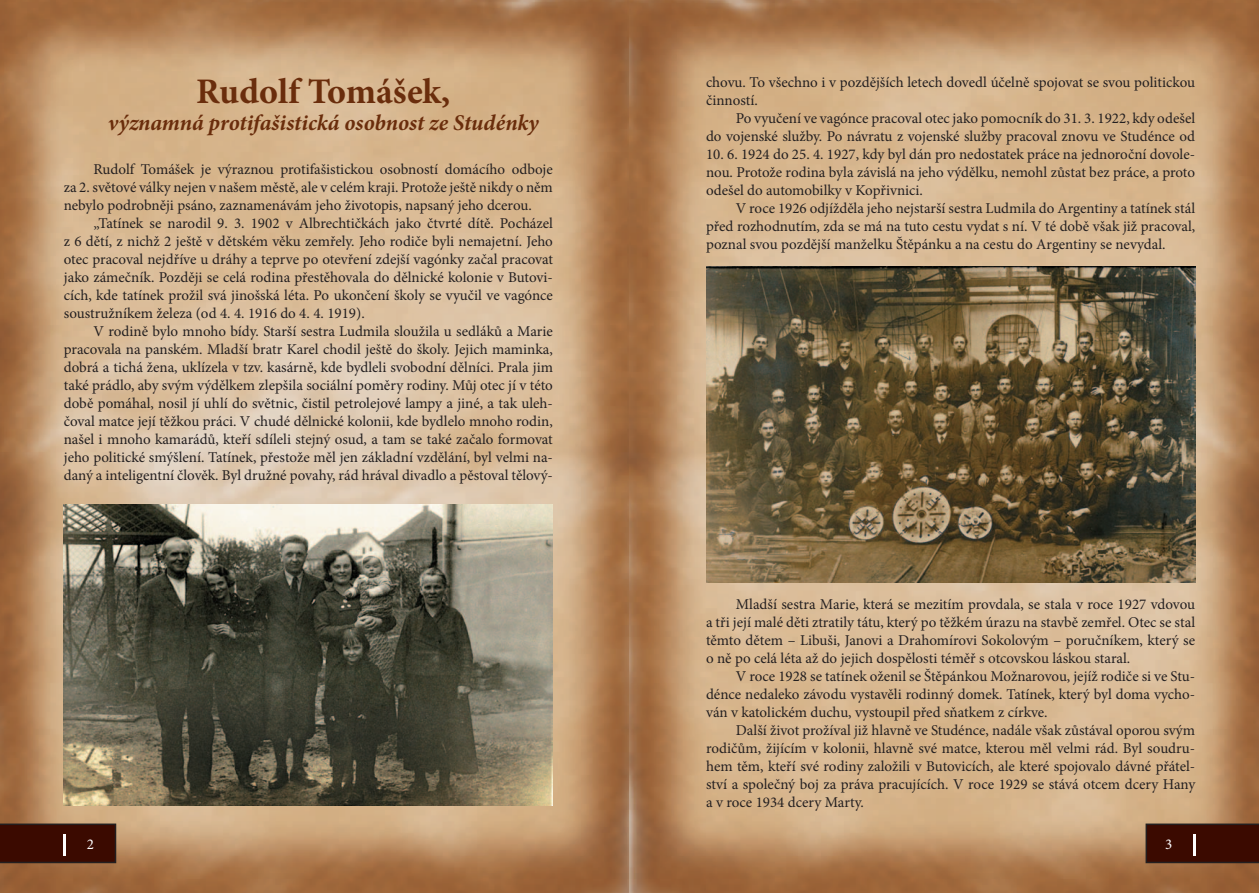
<style>
.page{position:relative;width:1259px;height:893px;background:#fff}
.page>*{position:absolute;margin:0;border:0;box-sizing:border-box;transform-origin:0 0}
.NADPIS_velky{font:700 36px "Minion Pro";color:#6a2d0c}
.NADPIS_mensi{font:italic 700 22.5px "Minion Pro";letter-spacing:-.005em;color:#6a2d0c}
.ZAKLADNI_text{font:15px/18px "Minion Pro";color:#231f20;text-align:justify}
.ZAKLADNI_text-2{font:15px "Minion Pro";color:#fff}
</style>
<div class="page">
<img style="left:0;top:0;width:629px;height:893px">
<img style="left:629px;top:0;width:630px;height:893px">
<svg style="left:0;top:823px;width:116px;height:40px;background:#3b0e05"></svg>
<svg style="left:1145px;top:823px;width:114px;height:40px;background:#3c0f05"></svg>
<hr style="left:64px;top:834px;width:2px;height:21px;background:#fff">
<hr style="left:1192px;top:834px;width:3px;height:21px;background:#fff">
<img style="left:64px;top:504px;width:489px;height:302px">
<img style="left:706px;top:266px;width:489px;height:317px">
<p class="NADPIS_velky" style="left:196px;top:66px;width:255px">Rudolf Tomášek,</p>
<p class="NADPIS_mensi" style="left:108px;top:106px;width:433px">významná protifašistická osobnost ze Studénky</p>
<p class="ZAKLADNI_text" style="left:64px;top:160px;width:490px;text-indent:30px">Rudolf Tomášek je výraznou protifašistickou osobností domácího odboje za 2. světové války nejen v našem městě, ale v celém kraji. Protože ještě nikdy o něm nebylo podrobněji psáno, zaznamenávám jeho životopis, napsaný jeho dcerou.</p>
<p class="ZAKLADNI_text" style="left:64px;top:214px;width:491px;text-indent:30px">„Tatínek se narodil 9. 3. 1902 v Albrechtičkách jako čtvrté dítě. Pocházel z 6 dětí, z nichž 2 ještě v dětském věku zemřely. Jeho rodiče byli nemajetní. Jeho otec pracoval nejdříve u dráhy a teprve po otevření zdejší vagónky začal pracovat jako zámečník. Později se celá rodina přestěhovala do dělnické kolonie v Butovi&shy;cích, kde tatínek prožil svá jinošská léta. Po ukončení školy se vyučil ve vagónce soustružníkem železa (od 4. 4. 1916 do 4. 4. 1919).</p>
<p class="ZAKLADNI_text" style="left:64px;top:322px;width:491px;text-indent:30px">V rodině bylo mnoho bídy. Starší sestra Ludmila sloužila u sedláků a Marie pracovala na panském. Mladší bratr Karel chodil ještě do školy. Jejich maminka, dobrá a tichá žena, uklízela v tzv. kasárně, kde bydleli svobodní dělníci. Prala jim také prádlo, aby svým výdělkem zlepšila sociální poměry rodiny. Můj otec jí v této době pomáhal, nosil jí uhlí do světnic, čistil petrolejové lampy a jiné, a tak uleh&shy;čoval matce její těžkou práci. V chudé dělnické kolonii, kde bydlelo mnoho rodin, našel i mnoho kamarádů, kteří sdíleli stejný osud, a tam se také začalo formovat jeho politické smýšlení. Tatínek, přestože měl jen základní vzdělání, byl velmi na&shy;daný a inteligentní člověk. Byl družné povahy, rád hrával divadlo a pěstoval tělový-</p>
<p class="ZAKLADNI_text" style="left:706px;top:74px;width:490px">chovu. To všechno i v pozdějších letech dovedl účelně spojovat se svou politickou činností.</p>
<p class="ZAKLADNI_text" style="left:706px;top:110px;width:490px;text-align:right">Po vyučení ve vagónce pracoval otec jako pomocník do 31. 3. 1922, kdy odešel<br>do vojenské služby. Po návratu z vojenské služby pracoval znovu ve Studénce od</p>
<p class="ZAKLADNI_text" style="left:706px;top:146px;width:490px">10. 6. 1924 do 25. 4. 1927, kdy byl dán pro nedostatek práce na jednoroční dovole&shy;nou. Protože rodina byla závislá na jeho výdělku, nemohl zůstat bez práce, a proto odešel do automobilky v Kopřivnici.</p>
<p class="ZAKLADNI_text" style="left:706px;top:200px;width:490px;text-indent:30px">V roce 1926 odjížděla jeho nejstarší sestra Ludmila do Argentiny a tatínek stál před rozhodnutím, zda se má na tuto cestu vydat s ní. V té době však již pracoval, poznal svou pozdější manželku Štěpánku a na cestu do Argentiny se nevydal.</p>
<p class="ZAKLADNI_text" style="left:706px;top:596px;width:491px;text-indent:30px">Mladší sestra Marie, která se mezitím provdala, se stala v roce 1927 vdovou a tři její malé děti ztratily tátu, který po těžkém úrazu na stavbě zemřel. Otec se stal těmto dětem – Libuši, Janovi a Drahomírovi Sokolovým – poručníkem, který se o ně po celá léta až do jejich dospělosti téměř s otcovskou láskou staral.</p>
<p class="ZAKLADNI_text" style="left:706px;top:668px;width:490px;text-indent:30px">V roce 1928 se tatínek oženil se Štěpánkou Možnarovou, jejíž rodiče si ve Stu&shy;dénce nedaleko závodu vystavěli rodinný domek. Tatínek, který byl doma vycho&shy;ván v katolickém duchu, vystoupil před sňatkem z církve.</p>
<p class="ZAKLADNI_text" style="left:706px;top:722px;width:491px;text-indent:30px">Další život prožíval již hlavně ve Studénce, nadále však zůstával oporou svým rodičům, žijícím v kolonii, hlavně své matce, kterou měl velmi rád. Byl soudru&shy;hem těm, kteří své rodiny založili v Butovicích, ale které spojovalo dávné přátel&shy;ství a společný boj za práva pracujících. V roce 1929 se stává otcem dcery Hany a v roce 1934 dcery Marty.</p>
<p class="ZAKLADNI_text-2" style="left:87px;top:834px;width:9px">2</p>
<p class="ZAKLADNI_text-2" style="left:1165px;top:834px;width:9px">3</p>
</div>
